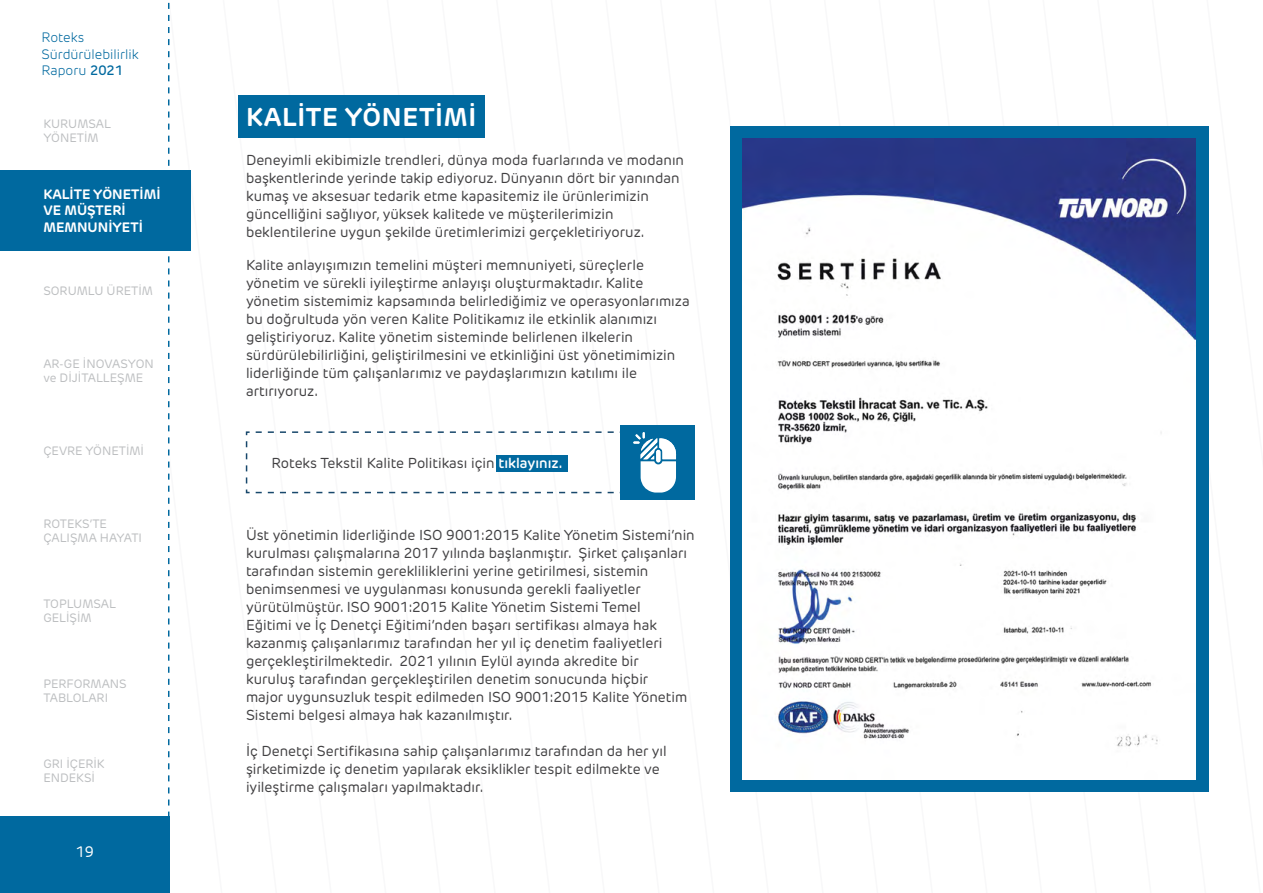
<style>
.page{position:relative;width:1263px;height:893px;background:#fff}
.page>*{position:absolute;margin:0;border:0;box-sizing:border-box;transform-origin:0 0}
.t1{font:700 25.5px "New Rubrik Edge";letter-spacing:.025em;color:#fff}
.t2{font:15px "New Rubrik Edge";color:#fff}
.t3{font:14.25px/18px "New Rubrik Edge";color:#424143}
.t4{font:700 13.5px/16.2px "New Rubrik Edge";color:#fff}
.t5{font:300 13.5px/16.2px "New Rubrik Edge";color:#00699f}
.t6{font:12px/14.4px "New Rubrik Edge";color:#bcbec0}
.s1{font-weight:500}
.s2{font-weight:600;color:#fff}
</style>
<div class="page">
<svg style="left:169px;top:2px;width:22px;height:891px"></svg>
<svg style="left:1208px;top:126px;width:1px;height:666px"></svg>
<div style="left:0;top:816px;width:169px;height:77px;background:#00699f"></div>
<svg style="left:168px;top:2px;width:1px;height:814px"></svg>
<div style="left:0;top:170px;width:191px;height:80px;background:#00699f"></div>
<svg style="left:245px;top:431px;width:375px;height:63px"></svg>
<div style="left:620px;top:425px;width:75px;height:75px;background:#00699f"></div>
<svg style="left:633px;top:432px;width:43px;height:61px"></svg>
<div style="left:238px;top:95px;width:247px;height:43px;background:#00699f"></div>
<div style="left:730px;top:126px;width:478px;height:666px;background:#00699f"></div>
<img style="left:743px;top:139px;width:453px;height:640px">
<p class="t5" style="left:41px;top:30px;width:99px">Roteks<br>Sürdürülebilirlik<br>Raporu <span class="s1">2021</span></p>
<p class="t6" style="left:43px;top:116px;width:69px">KURUMSAL<br>YÖNETİM</p>
<p class="t4" style="left:43px;top:186px;width:119px">KALİTE YÖNETİMİ<br>VE MÜŞTERİ<br>MEMNUNİYETİ</p>
<p class="t6" style="left:43px;top:283px;width:111px">SORUMLU ÜRETİM</p>
<p class="t6" style="left:43px;top:356px;width:112px">AR-GE İNOVASYON ve DİJİTALLEŞME</p>
<p class="t6" style="left:43px;top:443px;width:102px">ÇEVRE YÖNETİMİ</p>
<p class="t6" style="left:43px;top:516px;width:100px">ROTEKS’TE<br>ÇALIŞMA HAYATI</p>
<p class="t6" style="left:43px;top:596px;width:74px">TOPLUMSAL<br>GELİŞİM</p>
<p class="t6" style="left:43px;top:676px;width:85px">PERFORMANS<br>TABLOLARI</p>
<p class="t6" style="left:43px;top:756px;width:63px">GRI İÇERİK<br>ENDEKSİ</p>
<p class="t2" style="left:76px;top:843px;width:20px">19</p>
<h1 class="t1" style="left:246px;top:101px;width:227px">KALITE YÖNETI MI</h1>
<p class="t3" style="left:246px;top:151px;width:440px">Deneyimli ekibimizle trendleri, dünya moda fuarlarında ve modanın başkentlerinde yerinde takip ediyoruz. Dünyanın dört bir yanından kumaş ve aksesuar tedarik etme kapasitemiz ile ürünlerimizin güncelliğini sağlıyor, yüksek kalitede ve müşterilerimizin beklentilerine uygun şekilde üretimlerimizi gerçekletiriyoruz.</p>
<p class="t3" style="left:246px;top:256px;width:445px">Kalite anlayışımızın temelini müşteri memnuniyeti, süreçlerle yönetim ve sürekli iyileştirme anlayışı oluşturmaktadır. Kalite yönetim sistemimiz kapsamında belirlediğimiz ve operasyonlarımıza bu doğrultuda yön veren Kalite Politikamız ile etkinlik alanımızı geliştiriyoruz. Kalite yönetim sisteminde belirlenen ilkelerin sürdürülebilirliğini, geliştirilmesini ve etkinliğini üst yönetimimizin liderliğinde tüm çalışanlarımız ve paydaşlarımızın katılımı ile artırıyoruz.</p>
<p class="t3" style="left:271px;top:454px;width:292px">Roteks Tekstil Kalite Politikası için <span class="s2">tıklayınız.</span></p>
<p class="t3" style="left:246px;top:526px;width:450px">Üst yönetimin liderliğinde ISO 9001:2015 Kalite Yönetim Sistemi’nin kurulması çalışmalarına 2017 yılında başlanmıştır. Şirket çalışanları tarafından sistemin gerekliliklerini yerine getirilmesi, sistemin benimsenmesi ve uygulanması konusunda gerekli faaliyetler yürütülmüştür. ISO 9001:2015 Kalite Yönetim Sistemi Temel<br>Eğitimi ve İç Denetçi Eğitimi’nden başarı sertifikası almaya hak kazanmış çalışanlarımız tarafından her yıl iç denetim faaliyetleri gerçekleştirilmektedir. 2021 yılının Eylül ayında akredite bir<br>kuruluş tarafından gerçekleştirilen denetim sonucunda hiçbir<br>major uygunsuzluk tespit edilmeden ISO 9001:2015 Kalite Yönetim Sistemi belgesi almaya hak kazanılmıştır.</p>
<p class="t3" style="left:246px;top:742px;width:422px">İç Denetçi Sertifikasına sahip çalışanlarımız tarafından da her yıl şirketimizde iç denetim yapılarak eksiklikler tespit edilmekte ve iyileştirme çalışmaları yapılmaktadır.</p>
</div>
